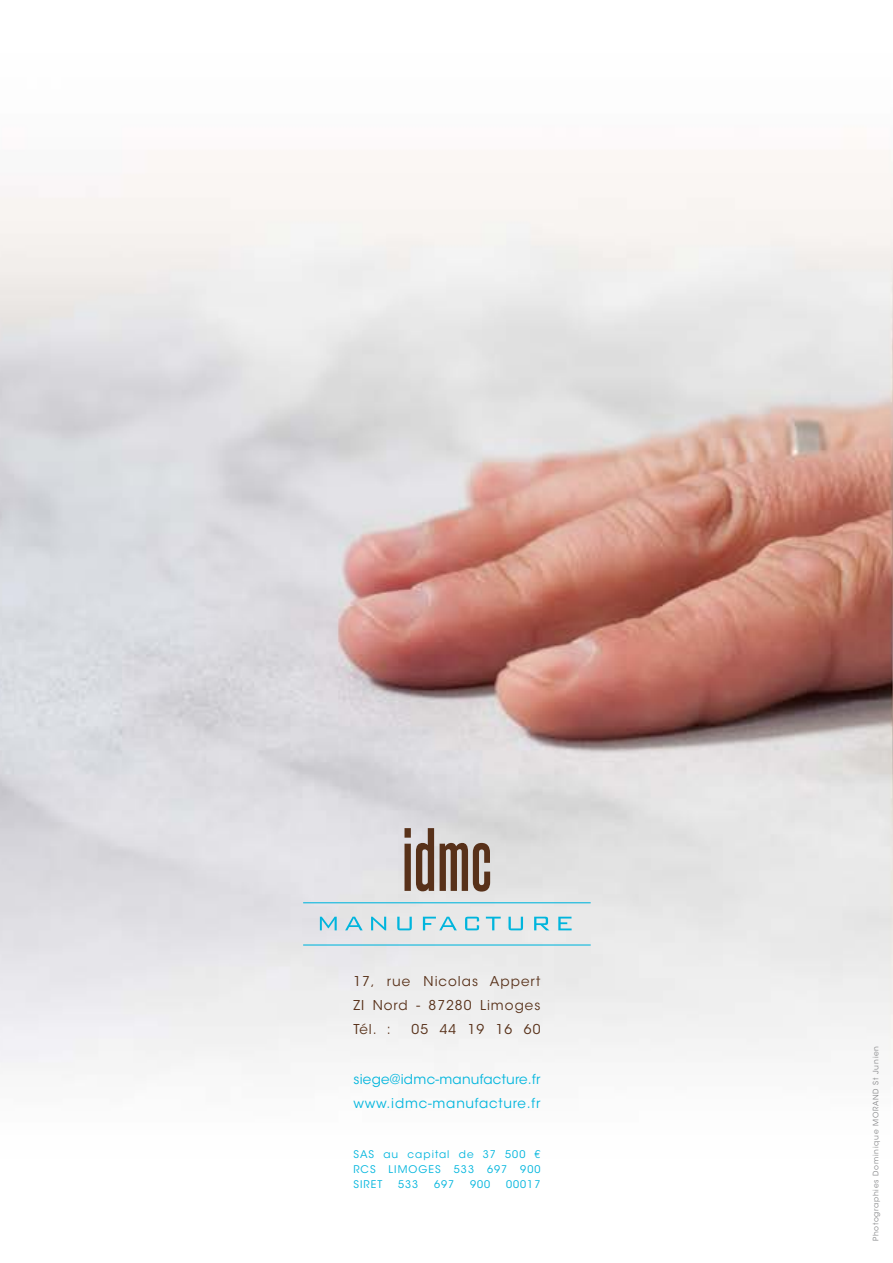
<style>
.page{position:relative;width:893px;height:1263px;background:#fff}
.page>*{position:absolute;margin:0;border:0;box-sizing:border-box;transform-origin:0 0}
.t1{font:13.5px/24px "ITC Avant Garde Std";letter-spacing:.075em;color:#583119;text-align:justify}
.t2{font:13.5px/24px "ITC Avant Garde Std";letter-spacing:.02em;color:#00b5dd}
.t3{font:10.5px/15px "ITC Avant Garde Std";letter-spacing:.1em;color:#00b5dd;text-align:justify}
.t4{font:7.5px "ITC Avant Garde Std";letter-spacing:.1em;color:#87888a}
</style>
<div class="page">
<img style="left:0;top:150px;width:893px;height:918px">
<hr style="left:303px;top:944px;width:288px;height:1px;background:#00b5dd">
<svg style="left:404px;top:828px;width:30px;height:63px"></svg>
<svg style="left:440px;top:843px;width:50px;height:48px"></svg>
<svg style="left:320px;top:917px;width:17px;height:13px"></svg>
<svg style="left:345px;top:917px;width:18px;height:13px"></svg>
<svg style="left:371px;top:917px;width:15px;height:13px"></svg>
<svg style="left:397px;top:917px;width:15px;height:13px"></svg>
<svg style="left:423px;top:917px;width:34px;height:13px"></svg>
<svg style="left:465px;top:917px;width:14px;height:13px"></svg>
<svg style="left:486px;top:917px;width:15px;height:13px"></svg>
<svg style="left:508px;top:917px;width:15px;height:13px"></svg>
<svg style="left:534px;top:917px;width:15px;height:13px"></svg>
<svg style="left:558px;top:917px;width:14px;height:13px"></svg>
<hr style="left:303px;top:902px;width:288px;height:1px;background:#00b5dd">
<p class="t1" style="left:353px;top:969px;width:189px">17, rue Nicolas Appert ZI Nord - 87280 Limoges Tél. :</p>
<p class="t1" style="left:412px;top:1017px;width:130px">05 44 19 16 60</p>
<p class="t2" style="left:353px;top:1067px;width:189px">siege@idmc-manufacture.fr www.idmc-manufacture.fr</p>
<p class="t3" style="left:353px;top:1147px;width:189px">SAS au capital de 37 500 € RCS LIMOGES 533 697 900<br>SIRET</p>
<p class="t3" style="left:398px;top:1177px;width:22px">533</p>
<p class="t3" style="left:434px;top:1177px;width:22px">697</p>
<p class="t3" style="left:470px;top:1177px;width:22px">900</p>
<p class="t3" style="left:506px;top:1177px;width:36px">00017</p>
<p class="t4" style="left:871px;top:1241px;width:197px;rotate:-90deg">Photographies Dominique MORAND St Junien</p>
</div>
